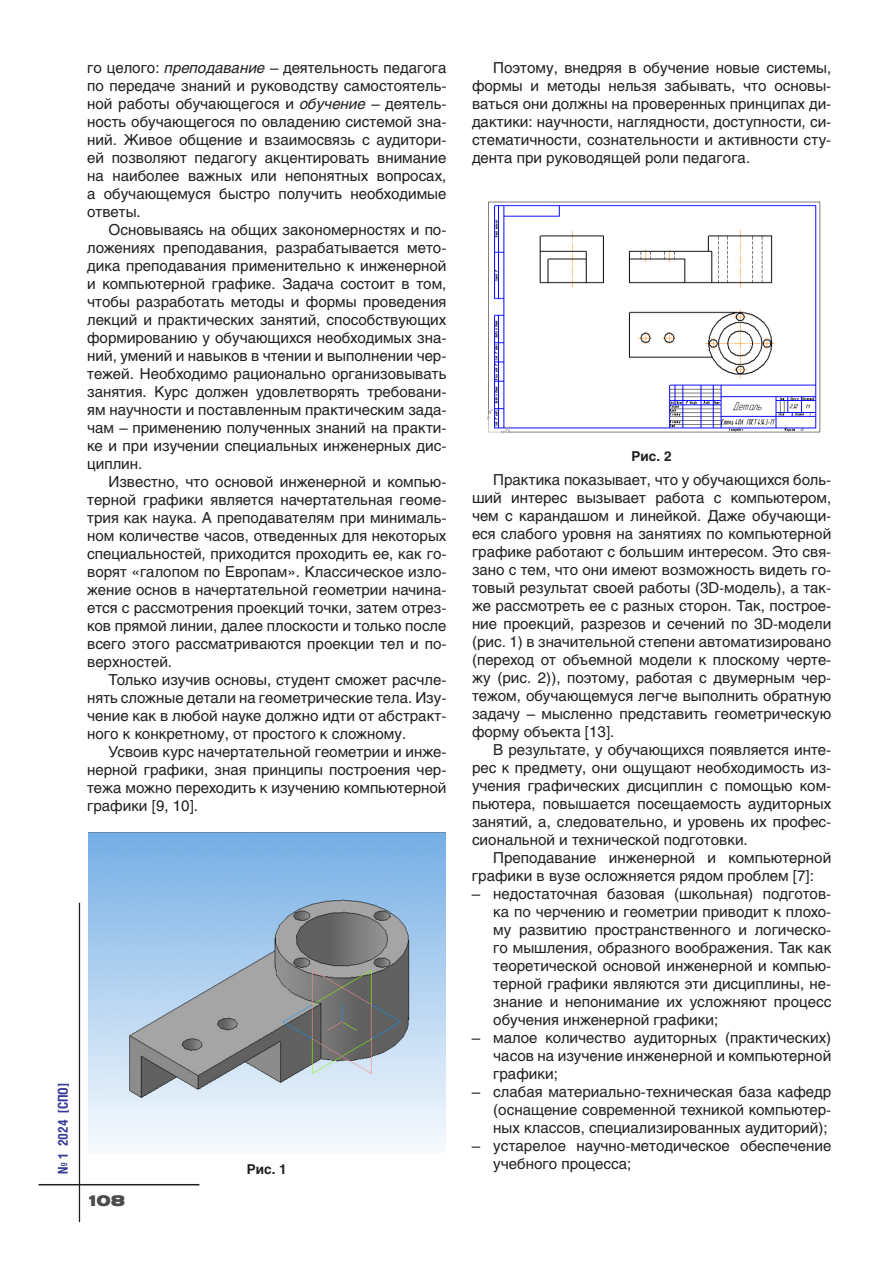
<style>
.page{position:relative;width:893px;height:1263px;background:#fff}
.page>*{position:absolute;margin:0;border:0;box-sizing:border-box;transform-origin:0 0}
.t1{font:15px/18px "Helios";color:#231f20;text-align:justify}
.t2{font:900 15px "Helios Ext";color:#4b4c4d}
.t3{font:700 13.5px "Helios Cond";color:#333795}
.t4{font:700 13.5px "Helios";color:#231f20}
.s1{font-style:italic}
</style>
<div class="page">
<hr style="left:79px;top:903px;width:1px;height:319px;background:#231f20">
<hr style="left:39px;top:1184px;width:160px;height:1px;background:#231f20">
<img style="left:88px;top:832px;width:357px;height:315px">
<img style="left:487px;top:201px;width:334px;height:233px">
<p class="t1" style="left:87px;top:59px;width:361px">го целого: <span class="s1">преподавание</span> – деятельность педагога по передаче знаний и руководству самостоятель&shy;ной работы обучающегося и <span class="s1">обучение</span> – деятель&shy;ность обучающегося по овладению системой зна&shy;ний. Живое общение и взаимосвязь с аудитори&shy;ей позволяют педагогу акцентировать внимание на наиболее важных или непонятных вопросах, а обучающемуся быстро получить необходимые ответы.</p>
<p class="t1" style="left:87px;top:221px;width:361px;text-indent:21px">Основываясь на общих закономерностях и по&shy;ложениях преподавания, разрабатывается мето&shy;дика преподавания применительно к инженерной и компьютерной графике. Задача состоит в том, чтобы разработать методы и формы проведения лекций и практических занятий, способствующих формированию у обучающихся необходимых зна&shy;ний, умений и навыков в чтении и выполнении чер&shy;тежей. Необходимо рационально организовывать занятия. Курс должен удовлетворять требовани&shy;ям научности и поставленным практическим зада&shy;чам – применению полученных знаний на практи&shy;ке и при изучении специальных инженерных дис&shy;циплин.</p>
<p class="t1" style="left:87px;top:473px;width:361px;text-indent:21px">Известно, что основой инженерной и компью&shy;терной графики является начертательная геоме&shy;трия как наука. А преподавателям при минималь&shy;ном количестве часов, отведенных для некоторых специальностей, приходится проходить ее, как го&shy;ворят «галопом по Европам». Классическое изло&shy;жение основ в начертательной геометрии начина&shy;ется с рассмотрения проекций точки, затем отрез&shy;ков прямой линии, далее плоскости и только после всего этого рассматриваются проекции тел и по&shy;верхностей.</p>
<p class="t1" style="left:87px;top:671px;width:361px;text-indent:21px">Только изучив основы, студент сможет расчле&shy;нять сложные детали на геометрические тела. Изу&shy;чение как в любой науке должно идти от абстракт&shy;ного к конкретному, от простого к сложному.</p>
<p class="t1" style="left:87px;top:743px;width:361px;text-indent:21px">Усвоив курс начертательной геометрии и инже&shy;нерной графики, зная принципы построения чер&shy;тежа можно переходить к изучению компьютерной графики [9, 10].</p>
<p class="t3" style="left:55px;top:1174px;width:93px;rotate:-90deg">№ 1 2024 [СПО]</p>
<p class="t2" style="left:87px;top:1191px;width:40px">108</p>
<p class="t4" style="left:247px;top:1162px;width:42px">Рис. 1</p>
<p class="t1" style="left:472px;top:59px;width:361px;text-indent:21px">Поэтому, внедряя в обучение новые системы, формы и методы нельзя забывать, что основы&shy;ваться они должны на проверенных принципах ди&shy;дактики: научности, наглядности, доступности, си&shy;стематичности, сознательности и активности сту&shy;дента при руководящей роли педагога.</p>
<p class="t4" style="left:632px;top:449px;width:42px">Рис. 2</p>
<p class="t1" style="left:472px;top:471px;width:361px;text-indent:21px">Практика показывает, что у обучающихся боль&shy;ший интерес вызывает работа с компьютером, чем с карандашом и линейкой. Даже обучающи&shy;еся слабого уровня на занятиях по компьютерной графике работают с большим интересом. Это свя&shy;зано с тем, что они имеют возможность видеть го&shy;товый результат своей работы (3D-модель), а так&shy;же рассмотреть ее с разных сторон. Так, построе&shy;ние проекций, разрезов и сечений по 3D-модели (рис. 1) в значительной степени автоматизировано (переход от объемной модели к плоскому черте&shy;жу (рис. 2)), поэтому, работая с двумерным чер&shy;тежом, обучающемуся легче выполнить обратную задачу – мысленно представить геометрическую форму объекта [13].</p>
<p class="t1" style="left:472px;top:741px;width:361px;text-indent:21px">В результате, у обучающихся появляется инте&shy;рес к предмету, они ощущают необходимость из&shy;учения графических дисциплин с помощью ком&shy;пьютера, повышается посещаемость аудиторных занятий, а, следовательно, и уровень их профес&shy;сиональной и технической подготовки.</p>
<p class="t1" style="left:472px;top:849px;width:361px;text-indent:21px">Преподавание инженерной и компьютерной графики в вузе осложняется рядом проблем [7]:</p>
<p class="t1" style="left:493px;top:885px;width:340px;text-indent:-21px">– недостаточная базовая (школьная) подготов&shy;ка по черчению и геометрии приводит к плохо&shy;му развитию пространственного и логическо&shy;го мышления, образного воображения. Так как теоретической основой инженерной и компью&shy;терной графики являются эти дисциплины, не&shy;знание и непонимание их усложняют процесс обучения инженерной графики;</p>
<p class="t1" style="left:493px;top:1029px;width:340px;text-indent:-21px">– малое количество аудиторных (практических) часов на изучение инженерной и компьютерной графики;</p>
<p class="t1" style="left:493px;top:1083px;width:340px;text-indent:-21px">– слабая материально-техническая база кафедр (оснащение современной техникой компьютер&shy;ных классов, специализированных аудиторий);</p>
<p class="t1" style="left:493px;top:1137px;width:340px;text-indent:-21px">– устарелое научно-методическое обеспечение учебного процесса;</p>
</div>
